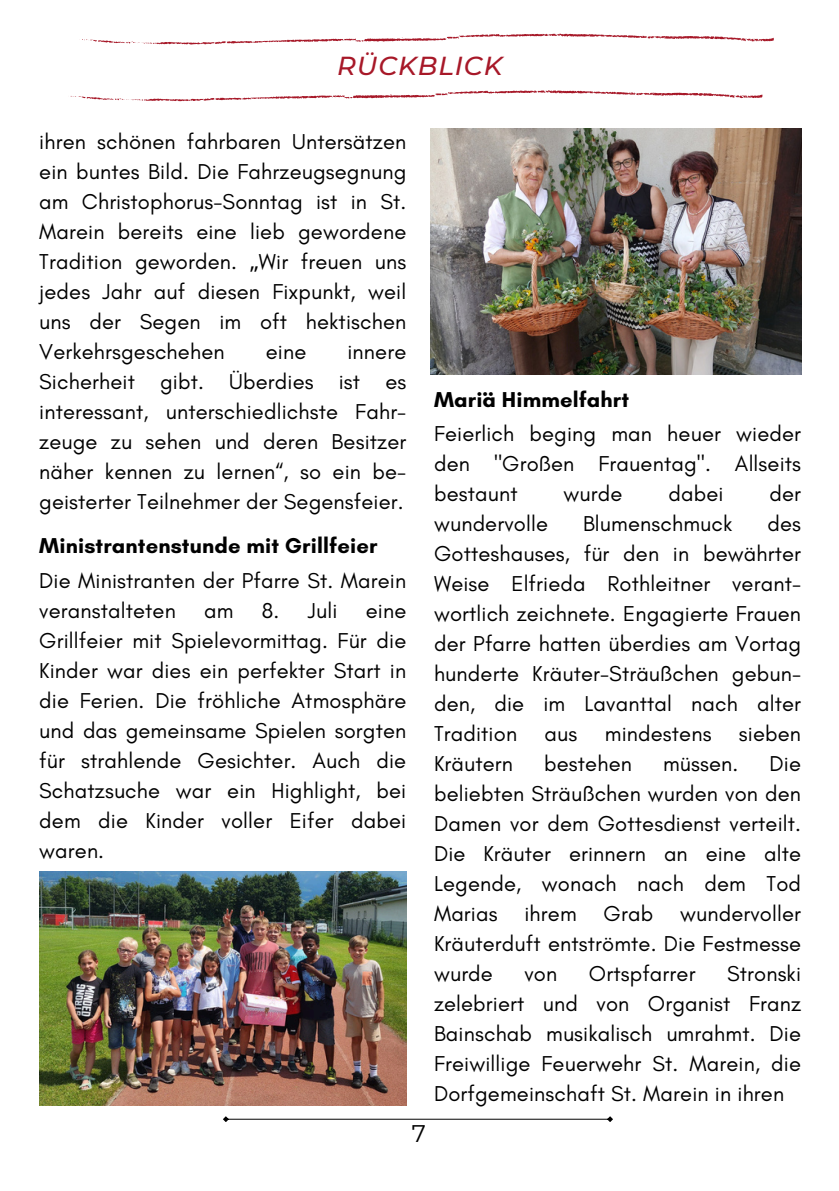
<style>
.page{position:relative;width:839px;height:1191px;background:#fff}
.page>*{position:absolute;margin:0;border:0;box-sizing:border-box;transform-origin:0 0}
.t1{font:italic 500 26px "Montserrat";letter-spacing:.035em;color:#a71828}
.t2{font:24px "Montserrat";color:#000}
.t3{font:22px/30px "Glacial Indifference";letter-spacing:.005em;color:#000;text-align:justify}
.t4{font:700 22px "Glacial Indifference";letter-spacing:.005em;color:#000}
.s1{font-family:"Noto Sans"}
</style>
<div class="page">
<svg style="left:223px;top:1116px;width:390px;height:6px"></svg>
<svg style="left:70px;top:90px;width:692px;height:11px"></svg>
<svg style="left:82px;top:34px;width:691px;height:11px"></svg>
<img style="left:431px;top:128px;width:370px;height:246px">
<img style="left:40px;top:872px;width:366px;height:234px">
<h1 class="t1" style="left:337px;top:50px;width:167px">RÜCKBLICK</h1>
<p class="t3" style="left:39px;top:126px;width:368px">ihren schönen fahrbaren Untersätzen ein buntes Bild. Die Fahrzeugsegnung am Christophorus-Sonntag ist in St.<br>Marein bereits eine lieb gewordene Tradition geworden. <span class="s1">„</span>Wir freuen uns jedes Jahr auf diesen Fixpunkt, weil uns der Segen im oft hektischen Verkehrsgeschehen</p>
<p class="t3" style="left:39px;top:336px;width:368px;text-indent:308px">innere Sicherheit gibt. Überdies ist es interessant, unterschiedlichste Fahr&shy;zeuge zu sehen und deren Besitzer näher kennen zu lernen“, so ein be&shy;geisterter Teilnehmer der Segensfeier.</p>
<p class="t3" style="left:266px;top:336px;width:42px">eine</p>
<p class="t4" style="left:39px;top:532px;width:339px">Ministrantenstunde mit Grillfeier</p>
<p class="t3" style="left:39px;top:565px;width:368px">Die Ministranten der Pfarre St. Marein veranstalteten</p>
<p class="t3" style="left:204px;top:595px;width:31px">am</p>
<p class="t3" style="left:262px;top:595px;width:77px">8. Juli</p>
<p class="t3" style="left:39px;top:595px;width:368px;text-indent:326px">eine Grillfeier mit Spielevormittag. Für die Kinder war dies ein perfekter Start in die Ferien. Die fröhliche Atmosphäre und das gemeinsame Spielen sorgten für strahlende Gesichter. Auch die Schatzsuche war ein Highlight, bei dem die Kinder voller Eifer dabei waren.</p>
<p class="t2" style="left:412px;top:1119px;width:16px">7</p>
<p class="t4" style="left:434px;top:386px;width:196px">Mariä Himmelfahrt</p>
<p class="t3" style="left:434px;top:419px;width:368px">Feierlich beging man heuer wieder den "Großen Frauentag". Allseits bestaunt</p>
<p class="t3" style="left:563px;top:479px;width:60px">wurde</p>
<p class="t3" style="left:668px;top:479px;width:57px">dabei</p>
<p class="t3" style="left:769px;top:479px;width:33px">der</p>
<p class="t3" style="left:434px;top:509px;width:115px">wundervolle</p>
<p class="t3" style="left:583px;top:509px;width:151px">Blumenschmuck</p>
<p class="t3" style="left:434px;top:509px;width:368px;text-indent:333px">des Gotteshauses, für den in bewährter Weise Elfrieda Rothleitner verant&shy;wortlich zeichnete. Engagierte Frauen der Pfarre hatten überdies am Vortag hunderte Kräuter-Sträußchen gebun&shy;den, die im Lavanttal nach alter Tradition</p>
<p class="t3" style="left:544px;top:719px;width:34px">aus</p>
<p class="t3" style="left:604px;top:719px;width:108px">mindestens</p>
<p class="t3" style="left:738px;top:719px;width:64px">sieben</p>
<p class="t3" style="left:434px;top:749px;width:81px">Kräutern</p>
<p class="t3" style="left:544px;top:749px;width:89px">bestehen</p>
<p class="t3" style="left:663px;top:749px;width:77px">müssen.</p>
<p class="t3" style="left:434px;top:749px;width:368px;text-indent:335px">Die beliebten Sträußchen wurden von den Damen vor dem Gottesdienst verteilt.<br>Die Kräuter erinnern an eine alte Legende, wonach nach dem Tod Marias ihrem Grab wundervoller Kräuterduft entströmte. Die Festmesse wurde</p>
<p class="t3" style="left:434px;top:959px;width:368px;text-indent:293px">Stronski zelebriert und von Organist Franz Bainschab musikalisch umrahmt. Die Freiwillige Feuerwehr St. Marein, die Dorfgemeinschaft St. Marein in ihren</p>
<p class="t3" style="left:524px;top:959px;width:34px">von</p>
<p class="t3" style="left:589px;top:959px;width:108px">Ortspfarrer</p>
</div>
